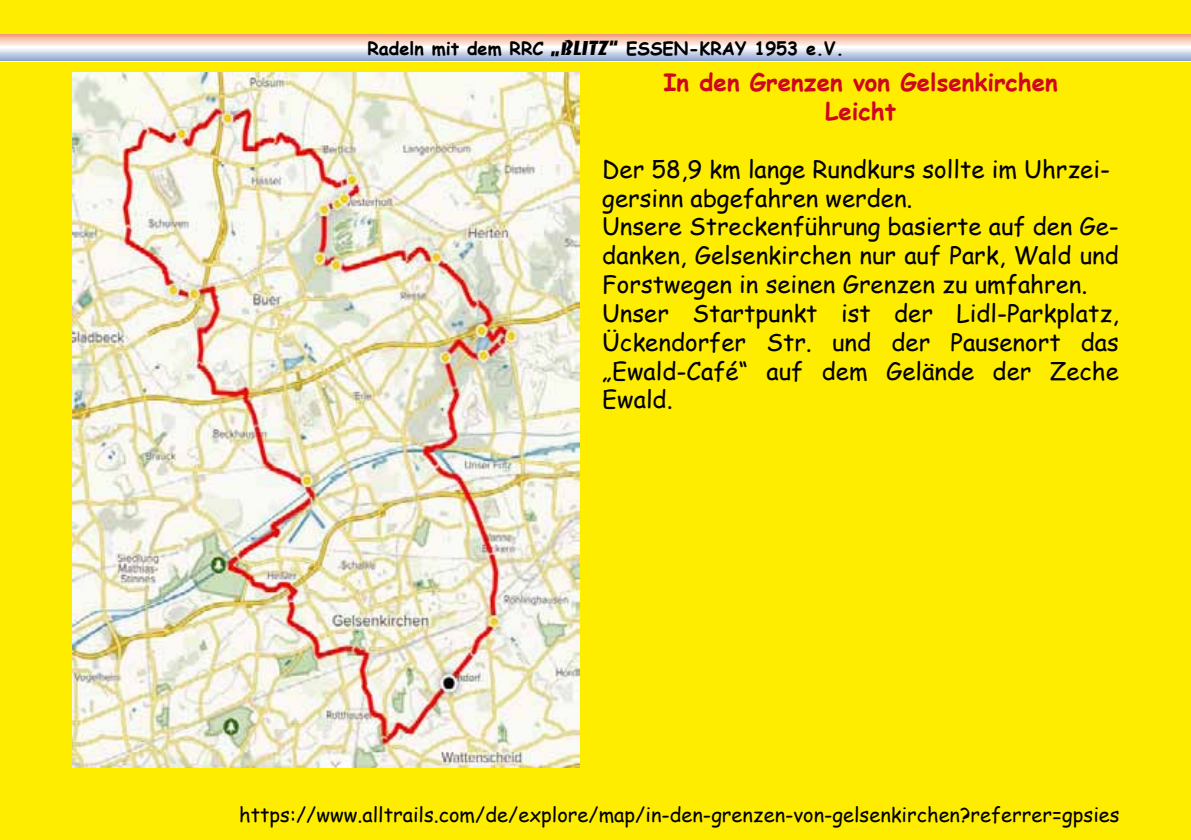
<style>
.page{position:relative;width:1191px;height:840px;background:#fff}
.page>*{position:absolute;margin:0;border:0;box-sizing:border-box;transform-origin:0 0}
.t1{font:24px/28.8px "Comic Sans MS";color:#000}
.t2{font:700 24px/28.8px "Comic Sans MS";color:#cd071e;text-align:center}
.t3{font:20px "Comic Sans MS";color:#000}
.t4{font:700 18px "Comic Sans MS";color:#000}
.s1{font-family:"Banco";font-weight:400;font-size:20px}
</style>
<div class="page">
<div style="left:0;top:0;width:1191px;height:839px;background:#ffed00"></div>
<hr style="left:0;top:34px;width:1191px;height:1px;background:#f29a79">
<hr style="left:0;top:35px;width:1191px;height:1px;background:#f3a282">
<hr style="left:0;top:36px;width:1191px;height:1px;background:#f4aa8c">
<hr style="left:0;top:37px;width:1191px;height:1px;background:#f7b99f">
<hr style="left:0;top:38px;width:1191px;height:1px;background:#f8c1a8">
<hr style="left:0;top:39px;width:1191px;height:1px;background:#f9c8b2">
<hr style="left:0;top:40px;width:1191px;height:1px;background:#facfbb">
<hr style="left:0;top:41px;width:1191px;height:1px;background:#fbd6c5">
<hr style="left:0;top:42px;width:1191px;height:1px;background:#fbddcf">
<hr style="left:0;top:43px;width:1191px;height:1px;background:#fce4d8">
<hr style="left:0;top:44px;width:1191px;height:1px;background:#fdebe2">
<hr style="left:0;top:45px;width:1191px;height:1px;background:#fef2eb">
<hr style="left:0;top:46px;width:1191px;height:1px;background:#fff">
<hr style="left:0;top:47px;width:1191px;height:1px;background:#fff">
<hr style="left:0;top:48px;width:1191px;height:1px;background:#f7f8fc">
<hr style="left:0;top:49px;width:1191px;height:1px;background:#f0f2f9">
<hr style="left:0;top:50px;width:1191px;height:1px;background:#e8ebf6">
<hr style="left:0;top:51px;width:1191px;height:1px;background:#d8dfef">
<hr style="left:0;top:52px;width:1191px;height:1px;background:#d0d8ec">
<hr style="left:0;top:53px;width:1191px;height:1px;background:#c8d2e9">
<hr style="left:0;top:54px;width:1191px;height:1px;background:#c0cbe6">
<hr style="left:0;top:55px;width:1191px;height:1px;background:#b8c5e2">
<hr style="left:0;top:56px;width:1191px;height:1px;background:#afbfdf">
<hr style="left:0;top:57px;width:1191px;height:1px;background:#a7b9dc">
<hr style="left:0;top:58px;width:1191px;height:1px;background:#9eb3d9">
<hr style="left:0;top:59px;width:1191px;height:1px;background:#95acd5">
<hr style="left:0;top:60px;width:1191px;height:1px;background:#8ca6d2">
<img style="left:72px;top:72px;width:507px;height:695px">
<p class="t4" style="left:367px;top:35px;width:478px">Radeln mit dem RRC <span class="s1">„BLITZ“</span> ESSEN-KRAY 1953 e.V.</p>
<p class="t2" style="left:663px;top:67px;width:396px">In den Grenzen von Gelsenkirchen<br>Leicht</p>
<p class="t1" style="left:602px;top:154px;width:518px">Der 58,9 km lange Rundkurs sollte im Uhrzei&shy;gersinn abgefahren werden.<br>Unsere Streckenführung basierte auf den Ge&shy;danken, Gelsenkirchen nur auf Park, Wald und Forstwegen in seinen Grenzen zu umfahren.<br>Unser Startpunkt ist der Lidl-Parkplatz, Ückendorfer Str. und der Pausenort das „Ewald-Café“ auf dem Gelände der Zeche Ewald.</p>
<p class="t3" style="left:239px;top:799px;width:882px">https://www.alltrails.com/de/explore/map/in-den-grenzen-von-gelsenkirchen?referrer=gpsies</p>
</div>
